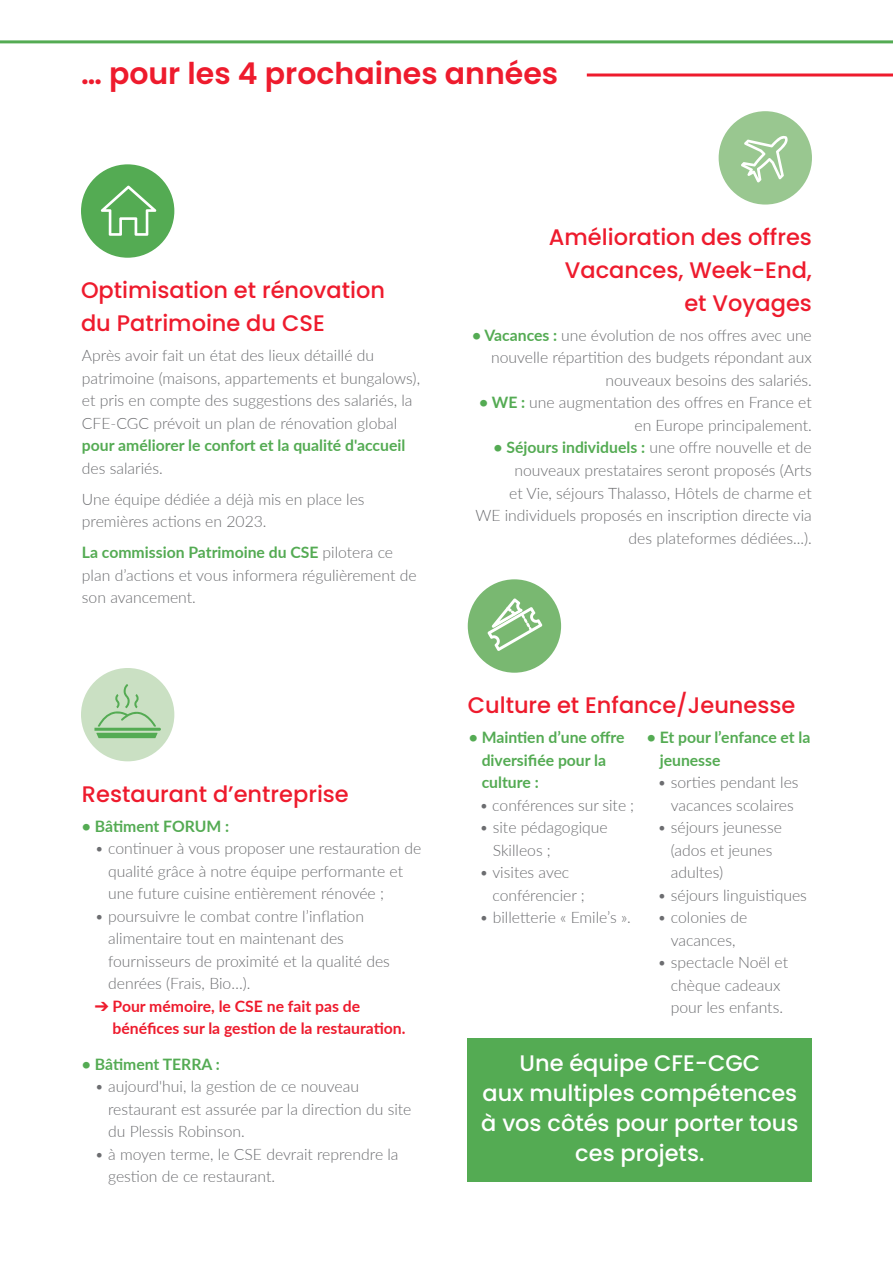
<style>
.page{position:relative;width:893px;height:1263px;background:#fff}
.page>*{position:absolute;margin:0;border:0;box-sizing:border-box;transform-origin:0 0}
.t1{font:600 30px "Poppins";color:#ee1b2d}
.t2{font:500 22.5px/33px "Poppins";color:#ee1b2d}
.t3{font:500 22.5px/30px "Poppins";color:#fff;text-align:center}
.t4{font:300 15.75px/22.5px "Lato";color:#6c6d70}
.t5{font:700 15.75px/22.5px "Lato";color:#54ab53}
.t6{font:700 15.75px/22.5px "Lato";color:#ee1b2d}
.s1{font-weight:700;color:#54ab53}
</style>
<div class="page">
<hr style="left:0;top:40px;width:893px;height:3px;background:#54ab53">
<hr style="left:587px;top:74px;width:306px;height:3px;background:#ee1b2d">
<div style="left:468px;top:1038px;width:344px;height:144px;background:#54ab53"></div>
<div style="left:81px;top:164px;width:93px;height:94px;background:#54ab53;border-radius:50%"></div>
<svg style="left:101px;top:186px;width:55px;height:50px"></svg>
<div style="left:719px;top:111px;width:93px;height:94px;background:#99c790;border-radius:50%"></div>
<svg style="left:741px;top:136px;width:47px;height:47px"></svg>
<div style="left:468px;top:579px;width:93px;height:94px;background:#79b871;border-radius:50%"></div>
<svg style="left:487px;top:598px;width:55px;height:53px"></svg>
<div style="left:81px;top:668px;width:93px;height:93px;background:#cae0c3;border-radius:50%"></div>
<svg style="left:94px;top:684px;width:67px;height:54px"></svg>
<h1 class="t1" style="left:81px;top:56px;width:479px">… pour les 4 prochaines années</h1>
<h2 class="t2" style="left:81px;top:274px;width:305px">Optimisation et rénovation du Patrimoine du CSE</h2>
<p class="t4" style="left:82px;top:344px;width:340px">Après avoir fait un état des lieux détaillé du patrimoine (maisons, appartements et bungalows), et pris en compte des suggestions des salariés, la CFE-CGC prévoit un plan de rénovation global</p>
<p class="t5" style="left:82px;top:433px;width:325px">pour améliorer le confort et la qualité d'accueil</p>
<p class="t4" style="left:82px;top:452px;width:284px;line-height:31px">des salariés.<br>Une équipe dédiée a déjà mis en place les</p>
<p class="t4" style="left:82px;top:505px;width:313px;line-height:31px">premières actions en 2023.<br><span class="s1">La commission Patrimoine du CSE</span> pilotera ce</p>
<p class="t4" style="left:82px;top:563px;width:336px">plan d’actions et vous informera régulièrement de son avancement.</p>
<h2 class="t2" style="left:82px;top:778px;width:268px">Restaurant d’entreprise</h2>
<p class="t5" style="left:82px;top:814px;width:149px">• Bâtiment FORUM :</p>
<p class="t4" style="left:108px;top:837px;width:315px;text-indent:-13px">• continuer à vous proposer une restauration de qualité grâce à notre équipe performante et une future cuisine entièrement rénovée ;</p>
<p class="t4" style="left:108px;top:904px;width:283px;text-indent:-13px">• poursuivre le combat contre l’inflation alimentaire tout en maintenant des fournisseurs de proximité et la qualité des denrées (Frais, Bio…).</p>
<p class="t6" style="left:113px;top:994px;width:294px;text-indent:-18px">➔ Pour mémoire, le CSE ne fait pas de bénéfices sur la gestion de la restauration.</p>
<p class="t5" style="left:82px;top:1052px;width:139px">• Bâtiment TERRA :</p>
<p class="t4" style="left:108px;top:1074px;width:305px;text-indent:-13px">• aujourd'hui, la gestion de ce nouveau restaurant est assurée par la direction du site du Plessis Robinson.</p>
<p class="t4" style="left:108px;top:1142px;width:292px;text-indent:-13px">• à moyen terme, le CSE devrait reprendre la gestion de ce restaurant.</p>
<h2 class="t2" style="left:549px;top:221px;width:265px;text-align:right">Amélioration des offres<br>Vacances, Week-End, et Voyages</h2>
<p class="t4" style="left:472px;top:323px;width:341px;text-align:right"><span class="s1">• Vacances :</span> une évolution de nos offres avec une nouvelle répartition des budgets répondant aux nouveaux besoins des salariés.</p>
<p class="t4" style="left:479px;top:391px;width:334px;text-align:right"><span class="s1">• WE :</span> une augmentation des offres en France et en Europe principalement.</p>
<p class="t4" style="left:475px;top:436px;width:338px;text-align:right"><span class="s1">• Séjours individuels :</span> une offre nouvelle et de nouveaux prestataires seront proposés (Arts<br>et Vie, séjours Thalasso, Hôtels de charme et<br>WE individuels proposés en inscription directe via des plateformes dédiées...).</p>
<h2 class="t2" style="left:468px;top:689px;width:329px">Culture et Enfance/Jeunesse</h2>
<p class="t5" style="left:482px;top:725px;width:144px;text-indent:-13px">• Maintien d’une offre diversifiée pour la culture :</p>
<p class="t4" style="left:479px;top:793px;width:156px">• conférences sur site ;</p>
<p class="t4" style="left:493px;top:815px;width:116px;text-indent:-13px">• site pédagogique<br>Skilleos ;</p>
<p class="t4" style="left:492px;top:860px;width:94px;text-indent:-13px">• visites avec conférencier ;</p>
<p class="t4" style="left:479px;top:906px;width:153px">• billetterie « Emile’s ».</p>
<p class="t5" style="left:660px;top:725px;width:152px;text-indent:-13px">• Et pour l’enfance et la jeunesse</p>
<p class="t4" style="left:657px;top:771px;width:143px;text-align:center">• sorties pendant les vacances scolaires</p>
<p class="t4" style="left:671px;top:816px;width:113px;text-indent:-13px">• séjours jeunesse (ados et jeunes adultes)</p>
<p class="t4" style="left:657px;top:883px;width:151px">• séjours linguistiques</p>
<p class="t4" style="left:657px;top:906px;width:91px;text-align:center">• colonies de vacances,</p>
<p class="t4" style="left:657px;top:951px;width:132px;text-align:center">• spectacle Noël et chèque cadeaux pour les enfants.</p>
<h2 class="t3" style="left:481px;top:1048px;width:319px">Une équipe CFE-CGC<br>aux multiples compétences à vos côtés pour porter tous ces projets.</h2>
</div>
